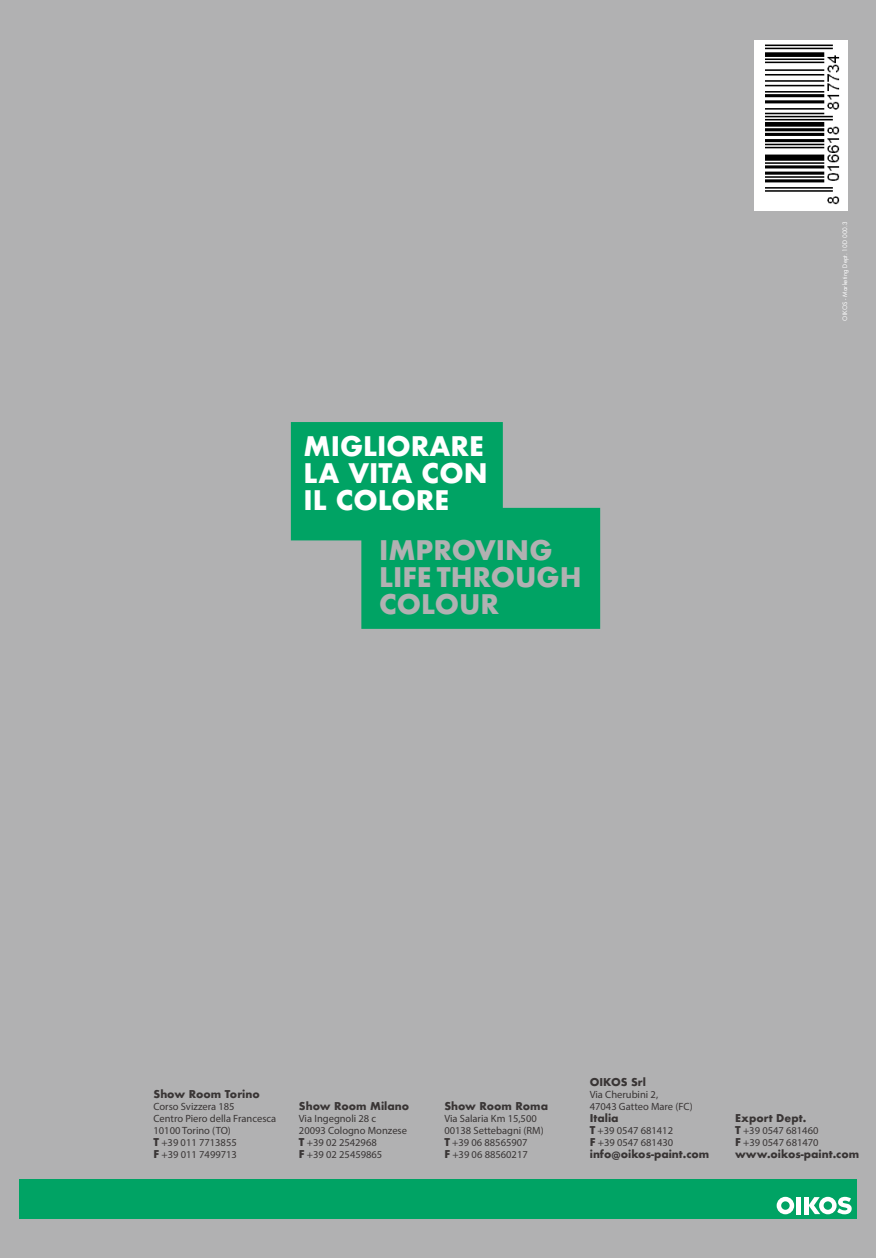
<style>
.page{position:relative;width:876px;height:1258px;background:#fff}
.page>*{position:absolute;margin:0;border:0;box-sizing:border-box;transform-origin:0 0}
.t1{font:700 26.25px/27px "Futura";color:#fff}
.t2{font:700 26.25px/27px "Futura";color:#b1b1b2}
.t3{font:10.5px/12px "Myriad Pro";color:#393535}
.t4{font:700 10.5px "Futura";color:#393535}
.t5{font:6px "Futura";letter-spacing:.02em;color:#fff}
.s1{font-family:"Futura";font-weight:700}
</style>
<div class="page">
<div style="left:0;top:0;width:875px;height:1258px;background:#b1b1b2"></div>
<div style="left:19px;top:1180px;width:837px;height:39px;background:#00a364"></div>
<svg style="left:776px;top:1197px;width:17px;height:17px"></svg>
<div style="left:795px;top:1197px;width:5px;height:17px;background:#fff"></div>
<div style="left:803px;top:1197px;width:5px;height:17px;background:#fff"></div>
<svg style="left:808px;top:1197px;width:43px;height:17px"></svg>
<svg style="left:291px;top:422px;width:309px;height:207px;fill:#00a364"></svg>
<div style="left:753px;top:40px;width:94px;height:170px;background:#fff"></div>
<img style="left:765px;top:44px;width:75px;height:161px">
<h1 class="t1" style="left:303px;top:433px;width:185px">MIGLIORARE<br>LA VITA CON<br>IL COLORE</h1>
<h1 class="t2" style="left:379px;top:537px;width:204px">IMPROVING<br>LIFE THROUGH<br>COLOUR</h1>
<p class="t5" style="left:840px;top:321px;width:101px;rotate:-90deg">OIKOS - Marketing Dept. 10D 000.3</p>
<p class="t4" style="left:153px;top:1087px;width:108px">Show Room Torino</p>
<p class="t3" style="left:153px;top:1101px;width:124px">Corso Svizzera 185<br>Centro Piero della Francesca<br>10100 Torino (TO)<br><span class="s1">T</span> +39 011 7713855<br><span class="s1">F</span> +39 011 7499713</p>
<p class="t4" style="left:299px;top:1099px;width:112px">Show Room Milano</p>
<p class="t3" style="left:299px;top:1113px;width:109px">Via Ingegnoli 28 c<br>20093 Cologno Monzese<br><span class="s1">T</span> +39 02 2542968<br><span class="s1">F</span> +39 02 25459865</p>
<p class="t4" style="left:444px;top:1099px;width:105px">Show Room Roma</p>
<p class="t3" style="left:444px;top:1113px;width:101px">Via Salaria Km 15,500<br>00138 Settebagni (RM)<br><span class="s1">T</span> +39 06 88565907<br><span class="s1">F</span> +39 06 88560217</p>
<p class="t4" style="left:589px;top:1075px;width:58px">OIKOS Srl</p>
<p class="t3" style="left:589px;top:1089px;width:104px">Via Cherubini 2,<br>47043 Gatteo Mare (FC)</p>
<p class="t4" style="left:589px;top:1111px;width:30px">Italia</p>
<p class="t3" style="left:589px;top:1125px;width:85px"><span class="s1">T</span> +39 0547 681412<br><span class="s1">F</span> +39 0547 681430</p>
<p class="t4" style="left:589px;top:1147px;width:121px">info@oikos-paint.com</p>
<p class="t4" style="left:734px;top:1111px;width:73px">Export Dept.</p>
<p class="t3" style="left:734px;top:1125px;width:85px"><span class="s1">T</span> +39 0547 681460<br><span class="s1">F</span> +39 0547 681470</p>
<p class="t4" style="left:734px;top:1147px;width:125px">www.oikos-paint.com</p>
</div>
